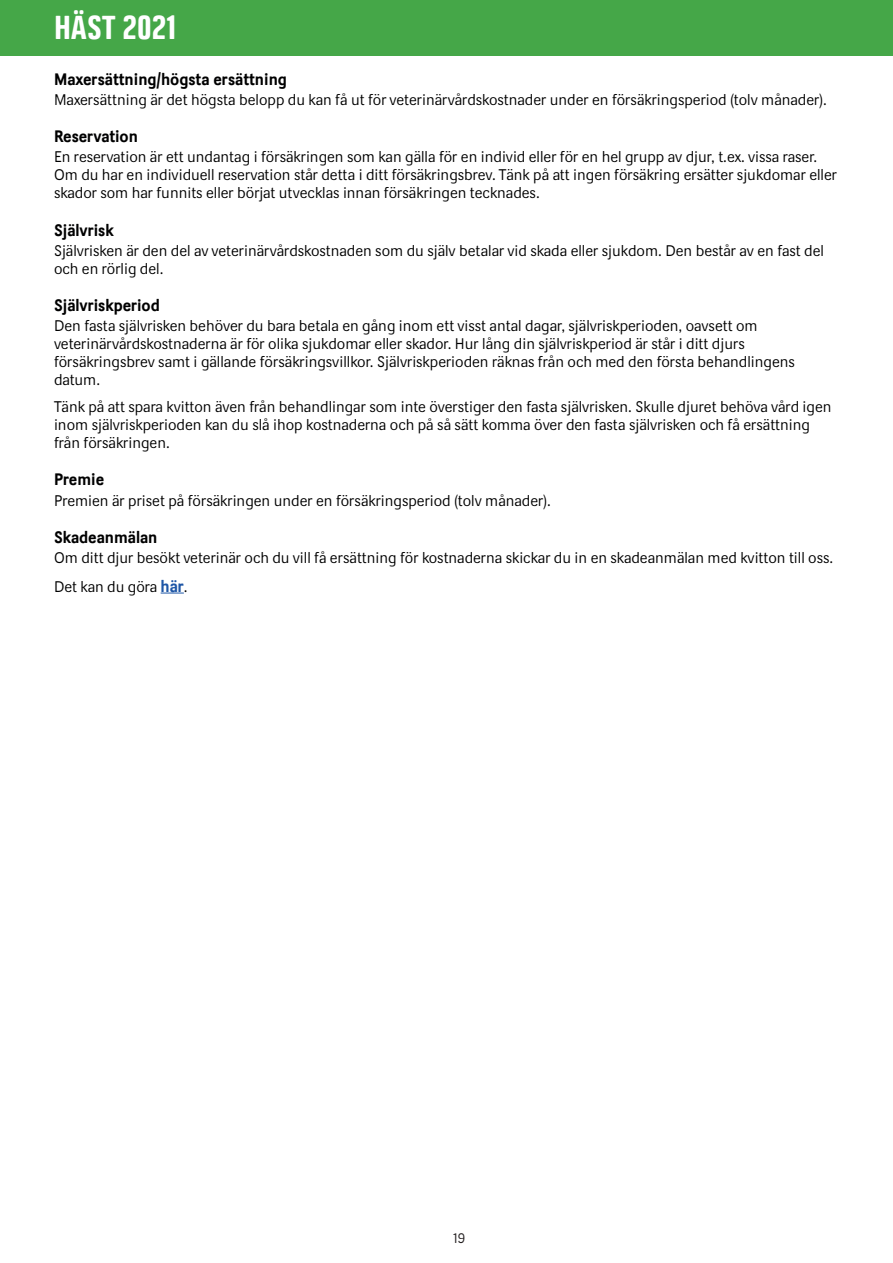
<style>
.page{position:relative;width:893px;height:1263px;background:#fff}
.page>*{position:absolute;margin:0;border:0;box-sizing:border-box;transform-origin:0 0}
.t1{font:33px "Dina Headline";color:#fff}
.t2{font:700 16.5px "Dina";color:#000001}
.t3{font:15px/18px "Dina";color:#000001}
.t4{font:13.5px "Dina";color:#231f20}
.s1{font-weight:700;font-size:16.5px;color:#1e56a6}
</style>
<div class="page">
<div style="left:0;top:0;width:893px;height:55px;background:#45a748"></div>
<svg style="left:161px;top:593px;width:23px;height:1px"></svg>
<h1 class="t1" style="left:54px;top:9px;width:123px">HÄST 2021</h1>
<p class="t2" style="left:54px;top:69px;width:235px">Maxersättning/högsta ersättning</p>
<p class="t3" style="left:54px;top:90px;width:774px">Maxersättning är det högsta belopp du kan få ut för veterinärvårdskostnader under en försäkringsperiod (tolv månader).</p>
<p class="t2" style="left:54px;top:126px;width:86px">Reservation</p>
<p class="t3" style="left:54px;top:148px;width:784px">En reservation är ett undantag i försäkringen som kan gälla för en individ eller för en hel grupp av djur, t.ex. vissa raser.<br>Om du har en individuell reservation står detta i ditt försäkringsbrev. Tänk på att ingen försäkring ersätter sjukdomar eller skador som har funnits eller börjat utvecklas innan försäkringen tecknades.</p>
<p class="t2" style="left:54px;top:220px;width:61px">Självrisk</p>
<p class="t3" style="left:54px;top:241px;width:771px">Självrisken är den del av veterinärvårdskostnaden som du själv betalar vid skada eller sjukdom. Den består av en fast del och en rörlig del.</p>
<p class="t2" style="left:54px;top:295px;width:107px">Självriskperiod</p>
<p class="t3" style="left:54px;top:317px;width:742px">Den fasta självrisken behöver du bara betala en gång inom ett visst antal dagar, självriskperioden, oavsett om veterinärvårdskostnaderna är för olika sjukdomar eller skador. Hur lång din självriskperiod är står i ditt djurs försäkringsbrev samt i gällande försäkringsvillkor. Självriskperioden räknas från och med den första behandlingens datum.</p>
<p class="t3" style="left:54px;top:398px;width:779px">Tänk på att spara kvitton även från behandlingar som inte överstiger den fasta självrisken. Skulle djuret behöva vård igen inom självriskperioden kan du slå ihop kostnaderna och på så sätt komma över den fasta självrisken och få ersättning från försäkringen.</p>
<p class="t2" style="left:54px;top:470px;width:52px">Premie</p>
<p class="t3" style="left:54px;top:491px;width:498px">Premien är priset på försäkringen under en försäkringsperiod (tolv månader).</p>
<p class="t2" style="left:54px;top:527px;width:105px">Skadeanmälan</p>
<p class="t3" style="left:54px;top:543px;width:781px;line-height:28.8px">Om ditt djur besökt veterinär och du vill få ersättning för kostnaderna skickar du in en skadeanmälan med kvitton till oss.<br>Det kan du göra <span class="s1">här</span>.</p>
<p class="t4" style="left:453px;top:1230px;width:14px">19</p>
</div>
